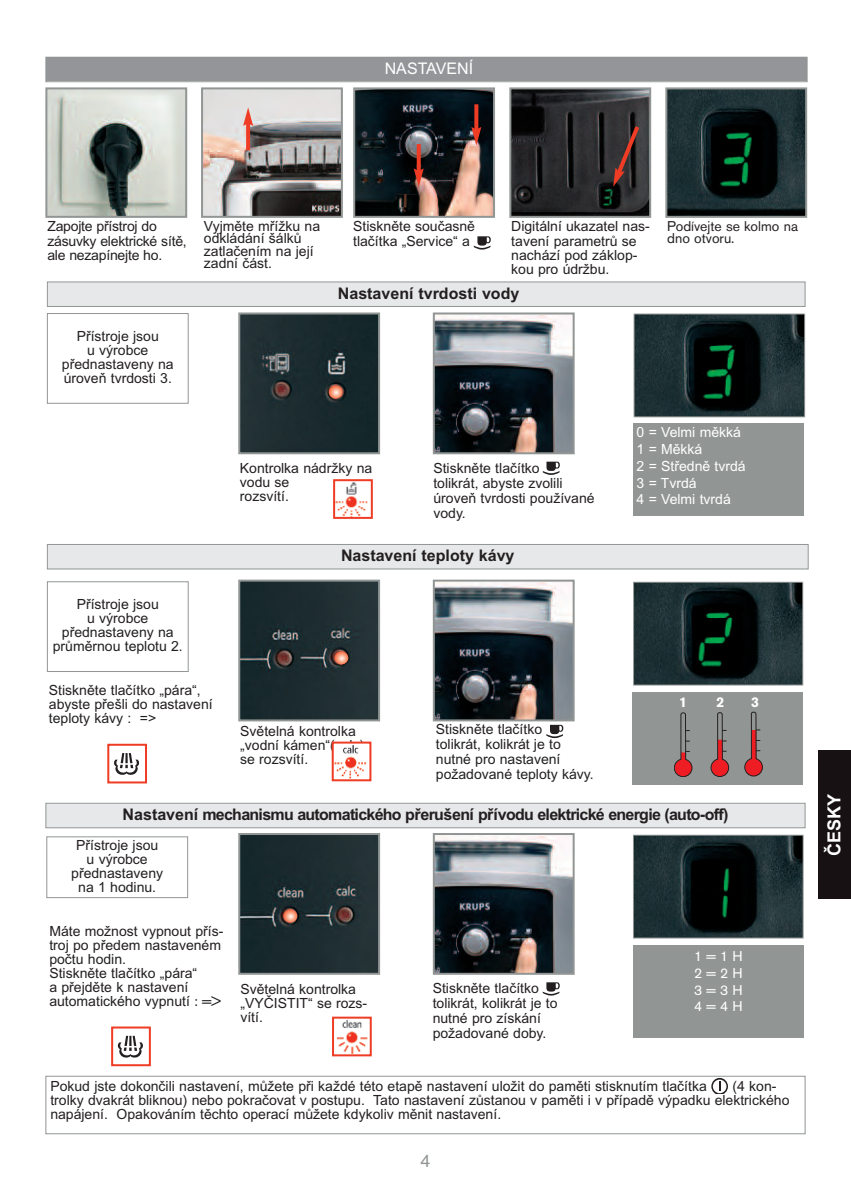
<style>
.page{position:relative;width:851px;height:1191px;background:#fff}
.page>*{position:absolute;margin:0;border:0;box-sizing:border-box;transform-origin:0 0}
.t1{font:700 18px "Arial CE";color:#fff}
.t2{font:18px "Akzidenz Grotesk BE";color:#919694}
.t3{font:700 16px "Arial CE";letter-spacing:-.045em;color:#231f20}
.t4{font:700 16px "Arial CE";color:#231f20}
.t5{font:16px "Arial CE";color:#fff}
.t6{font:14px/14px "Arial CE";color:#231f20}
.t7{font:14px/16.8px "Arial CE";color:#fff}
.t8{font:14px/12px "Akzidenz Grotesk BE";color:#231f20}
.t9{font:14px/16.8px "Akzidenz Grotesk BE";letter-spacing:.3em;color:#fff;text-align:justify}
.t10{font:700 14px "Akzidenz Grotesk BE";color:#fff}
.s1{font-family:"Akzidenz Grotesk BE"}
</style>
<div class="page">
<div style="left:46px;top:58px;width:760px;height:23px;background:#939598"></div>
<div style="left:45px;top:57px;width:762px;height:25px;border:1px solid #919694"></div>
<div style="left:632px;top:692px;width:171px;height:92px;background:#919694"></div>
<div style="left:47px;top:581px;width:142px;height:91px;border:1px solid #919694"></div>
<div style="left:45px;top:1075px;width:760px;height:59px;border:1px solid #919694"></div>
<div style="left:46px;top:803px;width:758px;height:24px;background:#e7e8e9"></div>
<div style="left:45px;top:802px;width:760px;height:26px;border:1px solid #919694"></div>
<div style="left:48px;top:545px;width:759px;height:23px;background:#e7e8e9"></div>
<div style="left:47px;top:544px;width:761px;height:25px;border:1px solid #919694"></div>
<div style="left:48px;top:282px;width:756px;height:24px;background:#e7e8e9"></div>
<div style="left:47px;top:281px;width:758px;height:26px;border:1px solid #919694"></div>
<div style="left:47px;top:313px;width:142px;height:91px;border:1px solid #919694"></div>
<div style="left:46px;top:836px;width:142px;height:62px;border:1px solid #919694"></div>
<svg style="left:473px;top:236px;width:17px;height:14px"></svg>
<svg style="left:542px;top:461px;width:17px;height:14px"></svg>
<svg style="left:542px;top:982px;width:17px;height:13px"></svg>
<svg style="left:546px;top:725px;width:17px;height:13px"></svg>
<svg style="left:711px;top:1078px;width:16px;height:15px"></svg>
<svg style="left:674px;top:712px;width:18px;height:65px"></svg>
<svg style="left:710px;top:712px;width:19px;height:65px"></svg>
<svg style="left:744px;top:712px;width:18px;height:64px"></svg>
<div style="left:633px;top:945px;width:170px;height:92px;background:#919694"></div>
<div style="left:632px;top:423px;width:171px;height:92px;background:#919694"></div>
<img style="left:635px;top:315px;width:168px;height:100px">
<div style="left:633px;top:313px;width:172px;height:104px;border:1px solid #919694"></div>
<img style="left:635px;top:836px;width:166px;height:100px">
<div style="left:633px;top:834px;width:170px;height:104px;border:1px solid #919694"></div>
<img style="left:635px;top:584px;width:166px;height:99px">
<div style="left:633px;top:582px;width:170px;height:103px;border:1px solid #919694"></div>
<img style="left:336px;top:482px;width:32px;height:34px">
<div style="left:333px;top:479px;width:40px;height:40px;border:2px solid #ef3c25"></div>
<svg style="left:118px;top:1035px;width:25px;height:22px"></svg>
<div style="left:111px;top:1026px;width:40px;height:40px;border:2px solid #ef3c25"></div>
<svg style="left:114px;top:753px;width:25px;height:22px"></svg>
<div style="left:107px;top:743px;width:40px;height:40px;border:2px solid #ef3c25"></div>
<img style="left:334px;top:745px;width:33px;height:33px">
<div style="left:331px;top:741px;width:40px;height:40px;border:2px solid #ef3c25"></div>
<img style="left:336px;top:1020px;width:32px;height:33px">
<div style="left:332px;top:1016px;width:39px;height:40px;border:2px solid #ef3c25"></div>
<img style="left:48px;top:90px;width:136px;height:125px">
<div style="left:45px;top:87px;width:142px;height:131px;border:2px solid #919694"></div>
<img style="left:204px;top:90px;width:136px;height:125px">
<div style="left:201px;top:87px;width:142px;height:131px;border:2px solid #919694"></div>
<img style="left:512px;top:90px;width:136px;height:125px">
<div style="left:509px;top:87px;width:142px;height:131px;border:2px solid #919694"></div>
<img style="left:356px;top:90px;width:136px;height:125px">
<div style="left:353px;top:87px;width:142px;height:131px;border:2px solid #919694"></div>
<img style="left:241px;top:315px;width:136px;height:136px">
<div style="left:238px;top:312px;width:142px;height:142px;border:2px solid #919694"></div>
<img style="left:436px;top:315px;width:135px;height:136px">
<div style="left:433px;top:312px;width:141px;height:142px;border:2px solid #919694"></div>
<img style="left:436px;top:582px;width:135px;height:136px">
<div style="left:433px;top:579px;width:141px;height:142px;border:2px solid #919694"></div>
<img style="left:436px;top:836px;width:135px;height:135px">
<div style="left:433px;top:833px;width:141px;height:141px;border:2px solid #919694"></div>
<img style="left:241px;top:836px;width:136px;height:135px">
<div style="left:238px;top:833px;width:142px;height:141px;border:2px solid #919694"></div>
<svg style="left:329px;top:385px;width:13px;height:13px"></svg>
<svg style="left:246px;top:126px;width:4px;height:24px"></svg>
<svg style="left:243px;top:107px;width:10px;height:19px"></svg>
<svg style="left:613px;top:122px;width:29px;height:65px;background:#4c3230"></svg>
<img style="left:668px;top:90px;width:136px;height:125px">
<div style="left:665px;top:87px;width:142px;height:131px;border:2px solid #919694"></div>
<svg style="left:416px;top:144px;width:4px;height:24px"></svg>
<svg style="left:413px;top:168px;width:10px;height:19px"></svg>
<svg style="left:474px;top:104px;width:4px;height:23px"></svg>
<svg style="left:471px;top:127px;width:10px;height:18px"></svg>
<img style="left:241px;top:582px;width:136px;height:136px">
<div style="left:238px;top:579px;width:142px;height:142px;border:2px solid #919694"></div>
<svg style="left:334px;top:651px;width:14px;height:13px"></svg>
<svg style="left:283px;top:909px;width:14px;height:13px"></svg>
<div style="left:818px;top:750px;width:32px;height:149px;background:#171114"></div>
<p class="t5" style="left:384px;top:62px;width:90px">NASTAVENÍ</p>
<p class="t6" style="left:47px;top:221px;width:141px">Zapojte přístroj do zásuvky elektrické sítě, ale nezapínejte ho.</p>
<p class="t6" style="left:204px;top:222px;width:118px;line-height:12px">Vyjměte mřížku na odkládání šálků zatlačením na její zadní část.</p>
<p class="t6" style="left:353px;top:221px;width:123px">Stiskněte současně tlačítka „Service“ a</p>
<p class="t6" style="left:511px;top:221px;width:140px">Digitální ukazatel nas&shy;tavení parametrů se nachází pod záklop&shy;kou pro údržbu.</p>
<p class="t6" style="left:62px;top:330px;width:113px;text-align:center">Přístroje jsou<br>u výrobce přednastaveny na úroveň tvrdosti 3.</p>
<p class="t4" style="left:338px;top:287px;width:183px">Nastavení tvrdosti vody</p>
<p class="t8" style="left:667px;top:222px;width:132px">Podívejte se kolmo na dno otvoru.</p>
<p class="t6" style="left:53px;top:599px;width:131px;text-align:center">Přístroje jsou<br>u výrobce přednastaveny na průměrnou teplotu 2.</p>
<p class="t6" style="left:49px;top:684px;width:165px">Stiskněte tlačítko „pára“, abyste přešli do nastavení teploty kávy : =&gt;</p>
<p class="t6" style="left:240px;top:462px;width:134px">Kontrolka nádržky na vodu se<br>rozsvítí.</p>
<p class="t6" style="left:433px;top:462px;width:163px;line-height:15px">Stiskněte tlačítko<br>tolikrát, abyste zvolili úroveň tvrdosti používané vody.</p>
<p class="t4" style="left:341px;top:549px;width:175px">Nastavení teploty kávy</p>
<p class="t6" style="left:240px;top:725px;width:126px">Světelná kontrolka „vodní kámen“(calc) se rozsvítí.</p>
<p class="t6" style="left:436px;top:722px;width:159px;line-height:15px">Stiskněte tlačítko<br>tolikrát, kolikrát je to nutné pro nastavení požadované teploty kávy.</p>
<p class="t7" style="left:636px;top:425px;width:110px">0 = Velmi měkká<br>1 = Měkká<br>2 = Středně tvrdá<br>3 = Tvrdá<br>4 = Velmi tvrdá</p>
<p class="t10" style="left:679px;top:697px;width:9px">1</p>
<p class="t10" style="left:716px;top:696px;width:9px">2</p>
<p class="t10" style="left:750px;top:696px;width:9px">3</p>
<p class="t3" style="left:123px;top:808px;width:607px">Nastavení mechanismu automatického přerušení přívodu elektrické energie (auto-off)</p>
<p class="t6" style="left:71px;top:839px;width:93px;text-align:center">Přístroje jsou u výrobce přednastaveny na 1 hodinu.</p>
<p class="t6" style="left:49px;top:925px;width:175px">Máte možnost vypnout přís&shy;troj po předem nastaveném počtu hodin.<br>Stiskněte tlačítko „pára“<br>a přejděte k nastavení automatického vypnutí <span class="s1">: =&gt;</span></p>
<p class="t6" style="left:240px;top:983px;width:128px">Světelná kontrolka „VYČISTIT“ se rozs&shy;vítí.</p>
<p class="t6" style="left:432px;top:982px;width:126px;line-height:15px">Stiskněte tlačítko tolikrát, kolikrát je to nutné pro získání požadované doby.</p>
<p class="t9" style="left:694px;top:949px;width:50px">1=1H 2=2H 3=3H 4=4H</p>
<p class="t6" style="left:50px;top:1080px;width:657px">Pokud jste dokončili nastavení, můžete při každé této etapě nastavení uložit do paměti stisknutím tlačítka</p>
<p class="t6" style="left:50px;top:1080px;width:740px;text-indent:682px">(4 kon&shy;trolky dvakrát bliknou) nebo pokračovat v postupu. Tato nastavení zůstanou v paměti i v případě výpadku elektrického napájení. Opakováním těchto operací můžete kdykoliv měnit nastavení.</p>
<p class="t2" style="left:420px;top:1154px;width:12px">4</p>
<p class="t1" style="left:827px;top:856px;width:64px;rotate:-90deg">ČESKY</p>
</div>
